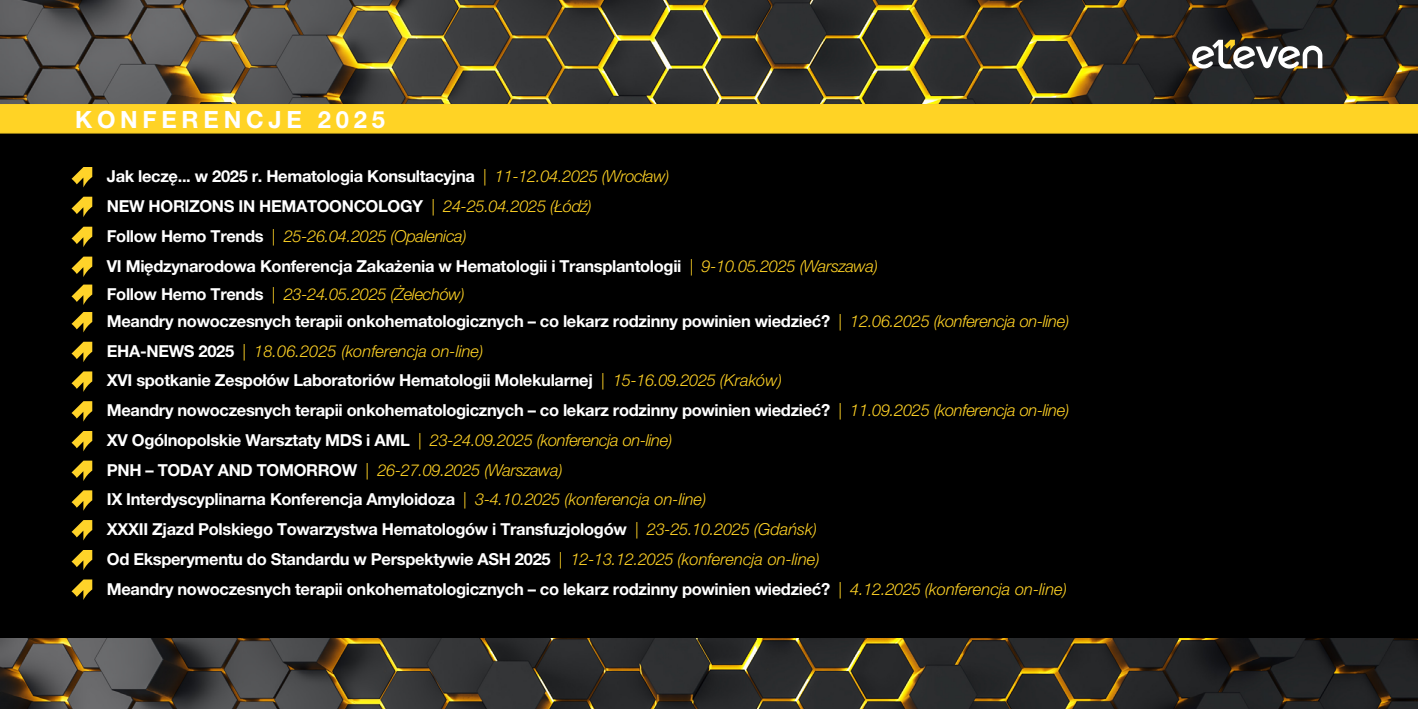
<style>
.page{position:relative;width:1418px;height:709px;background:#fff}
.page>*{position:absolute;margin:0;border:0;box-sizing:border-box;transform-origin:0 0}
.t1{font:700 23.75px "Helvetica Neue LT Pro";letter-spacing:.2em;color:#fff}
.t2{font:700 16.5px/29.8px "Helvetica Neue LT Pro";letter-spacing:-.02em;color:#fff}
.t3{font:italic 300 16.5px/29.8px "Helvetica Neue LT Pro";letter-spacing:-.02em;color:#ffd325}
.s1{font-weight:300;font-style:italic;color:#ffd325}
.s2{font-weight:700;font-style:normal;color:#fff}
</style>
<div class="page">
<div style="left:0;top:0;width:1417px;height:668px;background:#000"></div>
<div style="left:0;top:103px;width:1417px;height:31px;background:#ffd325"></div>
<svg style="left:71px;top:490px;width:22px;height:21px"></svg>
<svg style="left:71px;top:431px;width:22px;height:20px"></svg>
<svg style="left:71px;top:461px;width:22px;height:20px"></svg>
<svg style="left:71px;top:197px;width:22px;height:20px"></svg>
<svg style="left:71px;top:227px;width:22px;height:20px"></svg>
<svg style="left:71px;top:312px;width:22px;height:21px"></svg>
<svg style="left:71px;top:401px;width:22px;height:21px"></svg>
<svg style="left:71px;top:167px;width:22px;height:21px"></svg>
<svg style="left:71px;top:257px;width:22px;height:20px"></svg>
<svg style="left:71px;top:285px;width:22px;height:20px"></svg>
<svg style="left:71px;top:342px;width:22px;height:20px"></svg>
<svg style="left:71px;top:372px;width:22px;height:20px"></svg>
<svg style="left:71px;top:520px;width:22px;height:21px"></svg>
<svg style="left:71px;top:550px;width:22px;height:20px"></svg>
<svg style="left:71px;top:579px;width:22px;height:21px"></svg>
<img style="left:0;top:0;width:1417px;height:103px">
<img style="left:0;top:638px;width:1417px;height:71px">
<svg style="left:1192px;top:40px;width:130px;height:29px;background:#7a7975"></svg>
<h1 class="t1" style="left:75px;top:105px;width:311px">KONFERENCJE 2025</h1>
<p class="t2" style="left:107px;top:161px;width:564px">Jak leczę... w 2025 r. Hematologia Konsultacyjna <span class="s1">| 11-12.04.2025 (Wrocław)</span></p>
<p class="t3" style="left:107px;top:191px;width:486px"><span class="s2">NEW HORIZONS IN HEMATOONCOLOGY</span> | 24-25.04.2025 (Łódź)<br><span class="s2">Follow Hemo Trends</span> | 25-26.04.2025 (Opalenica)</p>
<p class="t2" style="left:107px;top:251px;width:772px;line-height:28px">VI Międzynarodowa Konferencja Zakażenia w Hematologii i Transplantologii <span class="s1">| 9-10.05.2025 (Warszawa)<br></span>Follow Hemo Trends <span class="s1">| 23-24.05.2025 (Żelechów)</span></p>
<p class="t2" style="left:107px;top:306px;width:963px">Meandry nowoczesnych terapii onkohematologicznych – co lekarz rodzinny powinien wiedzieć? <span class="s1">| 12.06.2025 (konferencja on-line)</span></p>
<p class="t2" style="left:107px;top:335px;width:676px">EHA-NEWS 2025 <span class="s1">| 18.06.2025 (konferencja on-line)<br></span>XVI spotkanie Zespołów Laboratoriów Hematologii Molekularnej <span class="s1">| 15-16.09.2025 (Kraków)</span></p>
<p class="t2" style="left:107px;top:395px;width:963px">Meandry nowoczesnych terapii onkohematologicznych – co lekarz rodzinny powinien wiedzieć? <span class="s1">| 11.09.2025 (konferencja on-line)</span></p>
<p class="t3" style="left:107px;top:425px;width:567px"><span class="s2">XV Ogólnopolskie Warsztaty MDS i AML</span> | 23-24.09.2025 (konferencja on-line)<br><span class="s2">PNH – TODAY AND TOMORROW</span> | 26-27.09.2025 (Warszawa)</p>
<p class="t2" style="left:107px;top:484px;width:601px">IX Interdyscyplinarna Konferencja Amyloidoza <span class="s1">| 3-4.10.2025 (konferencja on-line)</span></p>
<p class="t2" style="left:107px;top:514px;width:961px">XXXII Zjazd Polskiego Towarzystwa Hematologów i Transfuzjologów <span class="s1">| 23-25.10.2025 (Gdańsk)<br></span>Od Eksperymentu do Standardu w Perspektywie ASH 2025 <span class="s1">| 12-13.12.2025 (konferencja on-line)<br></span>Meandry nowoczesnych terapii onkohematologicznych – co lekarz rodzinny powinien wiedzieć? <span class="s1">| 4.12.2025 (konferencja on-line)</span></p>
</div>
